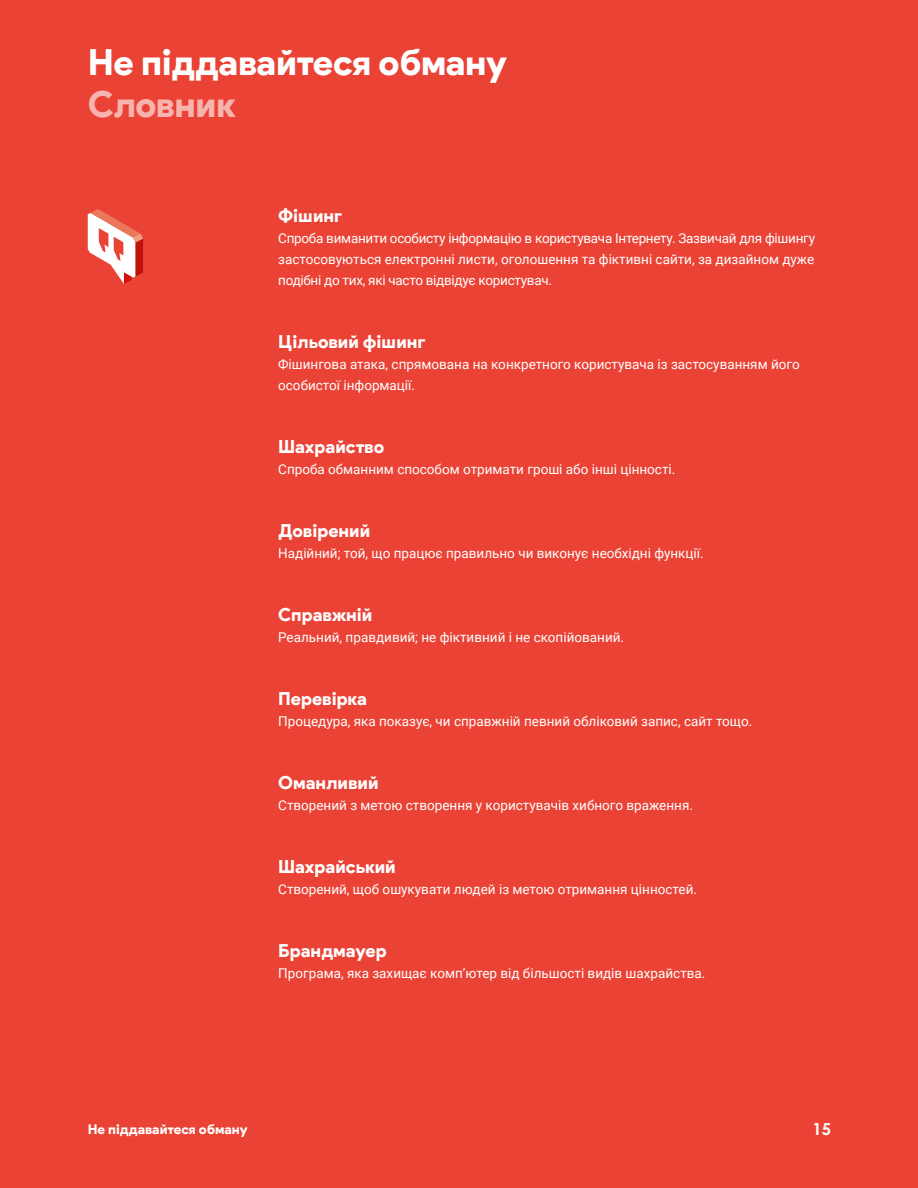
<style>
.page{position:relative;width:918px;height:1188px;background:#ea4335}
.page>*{position:absolute;margin:0;border:0;box-sizing:border-box;transform-origin:0 0}
.t1{font:900 36px/42px "Product Sans";letter-spacing:-.01em;color:#fff}
.t2{font:900 18px "Product Sans";color:#fff}
.t3{font:700 16.5px "Century Gothic";color:#fff}
.t4{font:13.5px/21px "Roboto";color:#fff;text-align:justify}
.t5{font:900 13.5px "Product Sans";color:#fff}
.s1{color:#f7b4ae}
</style>
<div class="page">
<svg style="left:88px;top:209px;width:55px;height:75px"></svg>
<p class="t1" style="left:88px;top:42px;width:421px">Не піддавайтеся обману<br><span class="s1">Словник</span></p>
<p class="t2" style="left:278px;top:205px;width:66px">Фішинг</p>
<p class="t4" style="left:278px;top:227px;width:538px">Спроба виманити особисту інформацію в користувача Інтернету. Зазвичай для фішингу застосовуються електронні листи, оголошення та фіктивні сайти, за дизайном дуже подібні до тих, які часто відвідує користувач.</p>
<p class="t2" style="left:278px;top:331px;width:149px">Цільовий фішинг</p>
<p class="t4" style="left:278px;top:353px;width:523px">Фішингова атака, спрямована на конкретного користувача із застосуванням його особистої інформації.</p>
<p class="t2" style="left:278px;top:436px;width:108px">Шахрайство</p>
<p class="t4" style="left:278px;top:458px;width:399px">Спроба обманним способом отримати гроші або інші цінності.</p>
<p class="t2" style="left:278px;top:520px;width:93px">Довірений</p>
<p class="t4" style="left:278px;top:542px;width:427px">Надійний; той, що працює правильно чи виконує необхідні функції.</p>
<p class="t2" style="left:278px;top:604px;width:96px">Справжній</p>
<p class="t4" style="left:278px;top:626px;width:347px">Реальний, правдивий; не фіктивний і не скопійований.</p>
<p class="t2" style="left:278px;top:688px;width:90px">Перевірка</p>
<p class="t4" style="left:278px;top:710px;width:476px">Процедура, яка показує, чи справжній певний обліковий запис, сайт тощо.</p>
<p class="t2" style="left:278px;top:772px;width:102px">Оманливий</p>
<p class="t4" style="left:278px;top:794px;width:416px">Створений з метою створення у користувачів хибного враження.</p>
<p class="t2" style="left:278px;top:856px;width:119px">Шахрайський</p>
<p class="t4" style="left:278px;top:878px;width:420px">Створений, щоб ошукувати людей із метою отримання цінностей.</p>
<p class="t2" style="left:278px;top:940px;width:110px">Брандмауер</p>
<p class="t4" style="left:278px;top:962px;width:429px">Програма, яка захищає комп’ютер від більшості видів шахрайства.</p>
<p class="t5" style="left:88px;top:1121px;width:162px">Не піддавайтеся обману</p>
<p class="t3" style="left:813px;top:1116px;width:20px">15</p>
</div>
